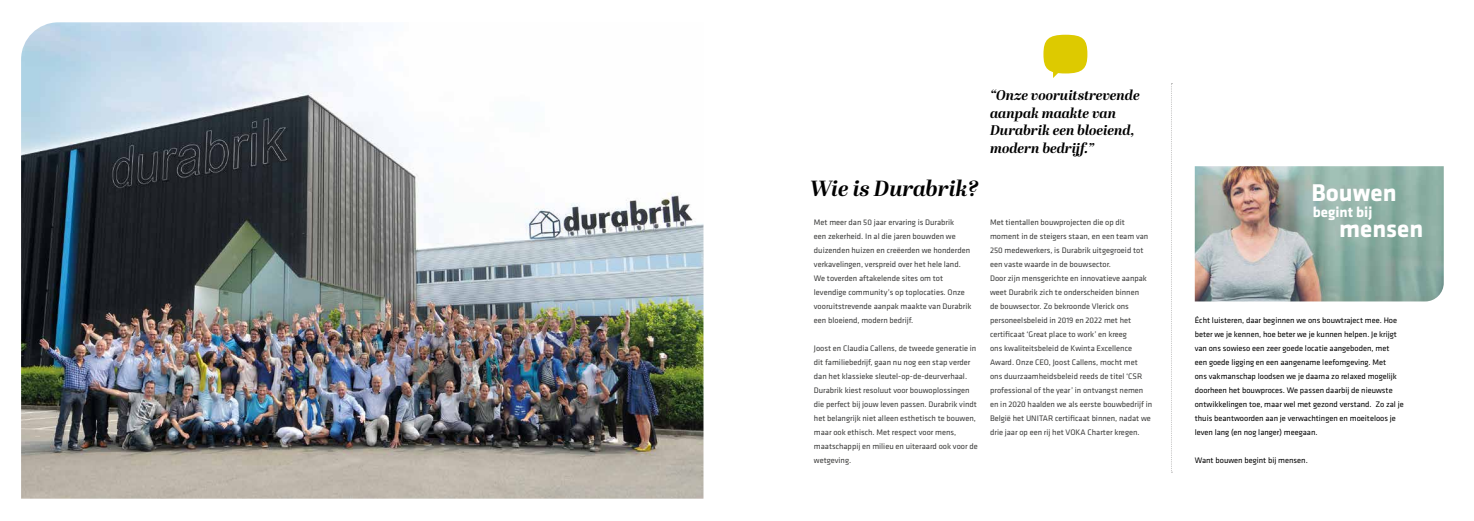
<style>
.page{position:relative;width:1474px;height:521px;background:#fff}
.page>*{position:absolute;margin:0;border:0;box-sizing:border-box;transform-origin:0 0}
.t1{font:700 25.11px/36.1px "Klavika";color:#fff}
.t2{font:italic 700 21.88px "Abril Display";color:#000}
.t3{font:700 14.96px "Klavika";color:#fff}
.t4{font:italic 700 14px/17.5px "Abril Display";color:#000}
.t5{font:8.31px/14px "Klavika";color:#3c3c3b}
.t6{font:8.31px/14px "Klavika";color:#000}
</style>
<div class="page">
<img style="left:1194px;top:166px;width:249px;height:135px">
<img style="left:21px;top:22px;width:682px;height:477px">
<div style="left:1043px;top:35px;width:44px;height:38px;background:#ddca00;border-radius:50%"></div>
<svg style="left:1053px;top:71px;width:6px;height:7px"></svg>
<svg style="left:1171px;top:83px;width:1px;height:390px"></svg>
<h2 class="t2" style="left:810px;top:173px;width:170px">Wie is Durabrik?</h2>
<p class="t5" style="left:814px;top:216px;width:159px">Met meer dan 50 jaar ervaring is Durabrik<br>een zekerheid. In al die jaren bouwden we duizenden huizen en creëerden we honderden verkavelingen, verspreid over het hele land.<br>We toverden aftakelende sites om tot levendige community’s op toplocaties. Onze vooruitstrevende aanpak maakte van Durabrik een bloeiend, modern bedrijf.</p>
<p class="t5" style="left:814px;top:342px;width:165px">Joost en Claudia Callens, de tweede generatie in dit familiebedrijf, gaan nu nog een stap verder dan het klassieke sleutel-op-de-deurverhaal.<br>Durabrik kiest resoluut voor bouwoplossingen die perfect bij jouw leven passen. Durabrik vindt het belangrijk niet alleen esthetisch te bouwen, maar ook ethisch. Met respect voor mens, maatschappij en milieu en uiteraard ook voor de wetgeving.</p>
<h3 class="t4" style="left:990px;top:87px;width:151px">“Onze vooruitstrevende aanpak maakte van<br>Durabrik een bloeiend, modern bedrijf.”</h3>
<p class="t5" style="left:990px;top:216px;width:164px">Met tientallen bouwprojecten die op dit moment in de steigers staan, en een team van 250 medewerkers, is Durabrik uitgegroeid tot een vaste waarde in de bouwsector.<br>Door zijn mensgerichte en innovatieve aanpak weet Durabrik zich te onderscheiden binnen<br>de bouwsector. Zo bekroonde Vlerick ons personeelsbeleid in 2019 en 2022 met het certificaat ‘Great place to work’ en kreeg<br>ons kwaliteitsbeleid de Kwinta Excellence Award. Onze CEO, Joost Callens, mocht met ons duurzaamheidsbeleid reeds de titel ‘CSR professional of the year’ in ontvangst nemen en in 2020 haalden we als eerste bouwbedrijf in België het UNITAR certificaat binnen, nadat we drie jaar op een rij het VOKA Charter kregen.</p>
<h1 class="t1" style="left:1338px;top:175px;width:86px;text-indent:-28px">Bouwen mensen</h1>
<h3 class="t3" style="left:1312px;top:204px;width:61px">begint bij</h3>
<p class="t6" style="left:1194px;top:314px;width:210px">Écht luisteren, daar beginnen we ons bouwtraject mee. Hoe beter we je kennen, hoe beter we je kunnen helpen. Je krijgt van ons sowieso een zeer goede locatie aangeboden, met een goede ligging en een aangename leefomgeving. Met<br>ons vakmanschap loodsen we je daarna zo relaxed mogelijk doorheen het bouwproces. We passen daarbij de nieuwste ontwikkelingen toe, maar wel met gezond verstand. Zo zal je thuis beantwoorden aan je verwachtingen en moeiteloos je leven lang (en nog langer) meegaan.</p>
<p class="t6" style="left:1194px;top:454px;width:114px">Want bouwen begint bij mensen.</p>
</div>
